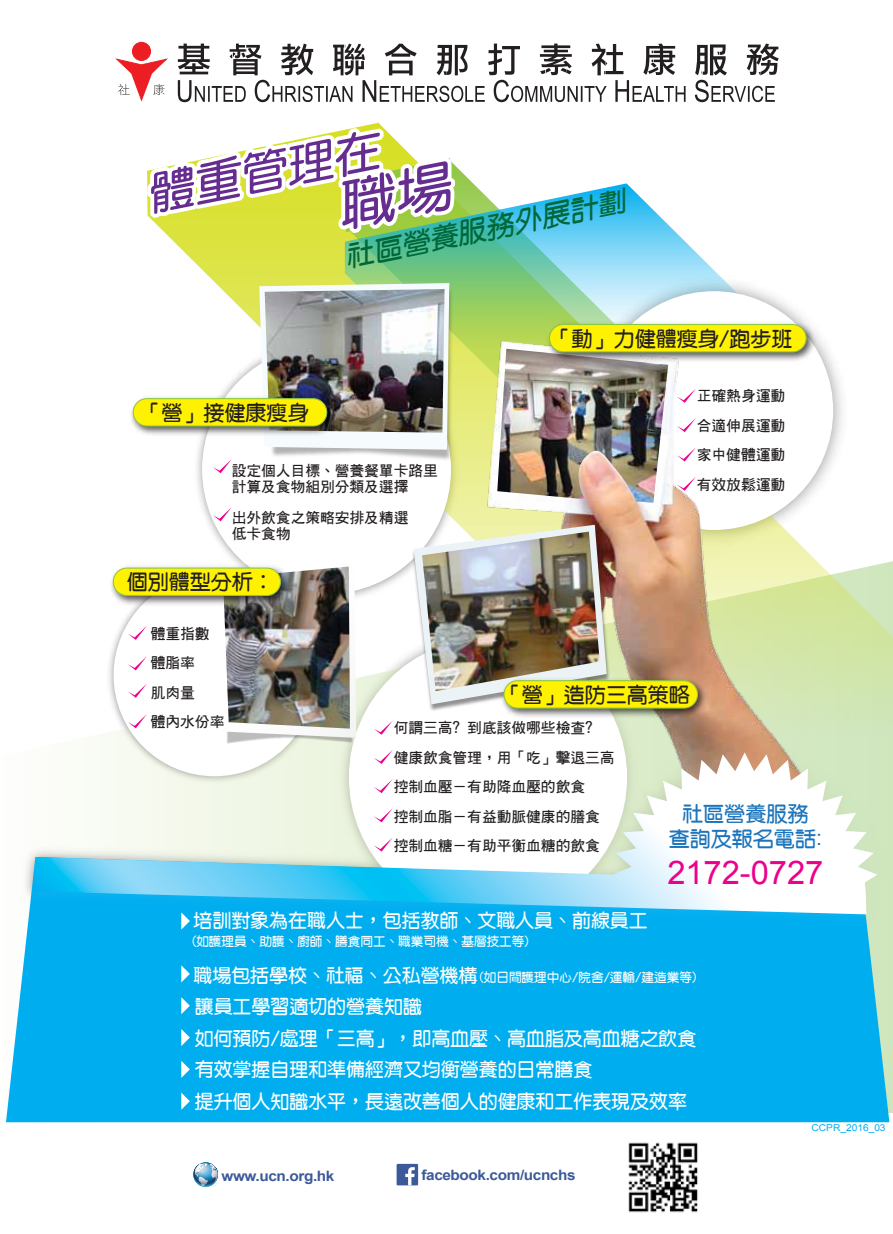
<style>
.page{position:relative;width:893px;height:1234px;background:#fff}
.page>*{position:absolute;margin:0;border:0;box-sizing:border-box;transform-origin:0 0}
.t1{font:32.55px "Arial";color:#ec008c}
.t2{font:italic 27.9px "DF Yuan Bd HK BF";color:#006838}
.t3{font:21px "DF Yuan Bd HK BF";color:#231f20}
.t4{font:21px/25.2px "DF Yuan Bd HK BF";color:#1c75bc;text-align:center}
.t5{font:18.9px/31.5px "DF Yuan Bd HK BF";color:#fff}
.t6{font:14.7px/29.4px "DF Hei Bd HK BF";color:#231f20}
.t7{font:700 14.25px "Arial";letter-spacing:-.025em;color:#3c5a99;scale:1.07 1}
.t8{font:12.6px "DF Yuan Bd HK BF";color:#fff}
.t9{font:9.45px "Arial";color:#00aeef;scale:1.07 1}
.s1{font-family:"Arial"}
.s2{font-size:18.9px}
</style>
<div class="page">
<svg style="left:503px;top:258px;width:390px;height:478px"></svg>
<img style="left:573px;top:270px;width:282px;height:281px">
<div style="left:594px;top:291px;width:239px;height:239px;background:#fff;border-radius:50%"></div>
<img style="left:503px;top:328px;width:326px;height:408px">
<img style="left:503px;top:348px;width:165px;height:154px">
<svg style="left:677px;top:388px;width:19px;height:14px"></svg>
<svg style="left:677px;top:418px;width:19px;height:14px"></svg>
<svg style="left:677px;top:447px;width:19px;height:14px"></svg>
<svg style="left:677px;top:476px;width:19px;height:14px"></svg>
<img style="left:543px;top:318px;width:276px;height:46px">
<div style="left:549px;top:324px;width:257px;height:28px;background:#fff200;border-radius:14px"></div>
<div style="left:549px;top:324px;width:258px;height:28px;border:1px solid #8dc63f;border-radius:14px"></div>
<svg style="left:117px;top:41px;width:662px;height:217px"></svg>
<img style="left:197px;top:438px;width:163px;height:159px">
<div style="left:202px;top:345px;width:249px;height:249px;background:#fff;border-radius:50%"></div>
<img style="left:360px;top:474px;width:302px;height:262px">
<svg style="left:414px;top:524px;width:193px;height:180px"></svg>
<img style="left:422px;top:531px;width:178px;height:160px">
<img style="left:497px;top:674px;width:213px;height:46px">
<div style="left:504px;top:680px;width:193px;height:28px;background:#fff200;border-radius:14px"></div>
<div style="left:503px;top:680px;width:195px;height:28px;border:1px solid #8dc63f;border-radius:14px"></div>
<div style="left:6px;top:929px;width:883px;height:192px;background:#00aeef"></div>
<img style="left:25px;top:736px;width:868px;height:193px">
<svg style="left:33px;top:752px;width:844px;height:162px"></svg>
<svg style="left:181px;top:912px;width:9px;height:17px"></svg>
<svg style="left:181px;top:965px;width:9px;height:17px"></svg>
<svg style="left:181px;top:996px;width:9px;height:18px"></svg>
<svg style="left:181px;top:1028px;width:9px;height:17px"></svg>
<svg style="left:181px;top:1060px;width:9px;height:17px"></svg>
<svg style="left:181px;top:1092px;width:9px;height:17px"></svg>
<img style="left:220px;top:236px;width:283px;height:275px">
<svg style="left:259px;top:283px;width:190px;height:166px"></svg>
<img style="left:265px;top:289px;width:180px;height:143px">
<svg style="left:213px;top:459px;width:19px;height:14px"></svg>
<svg style="left:213px;top:507px;width:19px;height:14px"></svg>
<img style="left:131px;top:392px;width:209px;height:46px">
<div style="left:133px;top:398px;width:194px;height:28px;background:#fff200;border-radius:14px"></div>
<div style="left:133px;top:398px;width:194px;height:28px;border:1px solid #8dc63f;border-radius:14px"></div>
<img style="left:104px;top:608px;width:69px;height:178px">
<div style="left:114px;top:574px;width:201px;height:202px;background:#fff;border-radius:50%"></div>
<img style="left:173px;top:614px;width:232px;height:182px">
<svg style="left:218px;top:590px;width:138px;height:147px"></svg>
<img style="left:223px;top:566px;width:127px;height:162px">
<img style="left:111px;top:561px;width:182px;height:47px">
<div style="left:113px;top:568px;width:167px;height:27px;background:#fff200;border-radius:14px"></div>
<div style="left:113px;top:567px;width:168px;height:29px;border:1px solid #8dc63f;border-radius:14px"></div>
<svg style="left:128px;top:626px;width:19px;height:13px"></svg>
<svg style="left:128px;top:656px;width:19px;height:14px"></svg>
<svg style="left:128px;top:684px;width:19px;height:13px"></svg>
<svg style="left:128px;top:714px;width:19px;height:14px"></svg>
<img style="left:628px;top:1142px;width:70px;height:71px">
<div style="left:194px;top:1162px;width:24px;height:23px;background:#16406b;border-radius:50%"></div>
<div style="left:194px;top:1162px;width:23px;height:21px;background:#175a80;border-radius:50%"></div>
<svg style="left:195px;top:1162px;width:23px;height:24px"></svg>
<div style="left:397px;top:1163px;width:21px;height:22px;background:#3c5a99"></div>
<svg style="left:405px;top:1167px;width:10px;height:18px"></svg>
<h2 class="t2" style="left:343px;top:242px;width:287px;rotate:-11deg">社區營養服務外展計劃</h2>
<h3 class="t3" style="left:140px;top:402px;width:170px">「營」接健康瘦身</h3>
<p class="t6" style="left:232px;top:462px;width:208px;line-height:15.8px">設定個人目標、營養餐單卡路里計算及食物組別分類及選擇</p>
<p class="t6" style="left:232px;top:510px;width:178px;line-height:15.8px">出外飲食之策略安排及精選低卡食物</p>
<h3 class="t3" style="left:551px;top:328px;width:243px">「動」力健體瘦身/跑步班</h3>
<p class="t6" style="left:697px;top:381px;width:90px;text-align:justify">正確熱身運動合適伸展運動家中健體運動有效放鬆運動</p>
<h3 class="t3" style="left:127px;top:571px;width:149px">個別體型分析：</h3>
<p class="t6" style="left:151px;top:618px;width:75px">體重指數體脂率<br>肌肉量<br>體內水份率</p>
<h3 class="t3" style="left:501px;top:684px;width:191px">「營」造防三高策略</h3>
<p class="t6" style="left:394px;top:713px;width:222px">何謂三高? 到底該做哪些檢查?<br>健康飲食管理，用「吃」擊退三高控制血壓－有助降血壓的飲食<br>控制血脂－有益動脈健康的膳食控制血糖－有助平衡血糖的飲食</p>
<h3 class="t4" style="left:669px;top:800px;width:155px">社區營養服務<br>查詢及報名電話<span class="s1">:</span></h3>
<h1 class="t1" style="left:667px;top:851px;width:157px">2172-0727</h1>
<p class="t5" style="left:193px;top:904px;width:456px">培訓對象為在職人士，包括教師、文職人員、前線員工</p>
<p class="t8" style="left:193px;top:970px;width:506px"><span class="s2">職場包括學校、社福、公私營機構</span>(如日間護理中心/院舍/運輸/建造業等)</p>
<p class="t5" style="left:195px;top:990px;width:503px">讓員工學習適切的營養知識<br>如何預防/處理「三高」，即高血壓、高血脂及高血糖之飲食有效掌握自理和準備經濟又均衡營養的日常膳食<br>提升個人知識水平，長遠改善個人的健康和工作表現及效率</p>
<p class="t8" style="left:190px;top:934px;width:342px">(如護理員、助護、廚師、膳食同工、職業司機、基層技工等)</p>
<p class="t7" style="left:222px;top:1166px;width:107px">www.ucn.org.hk</p>
<p class="t7" style="left:421px;top:1165px;width:146px">facebook.com/ucnchs</p>
<p class="t9" style="left:812px;top:1121px;width:71px">CCPR_2016_03</p>
</div>
